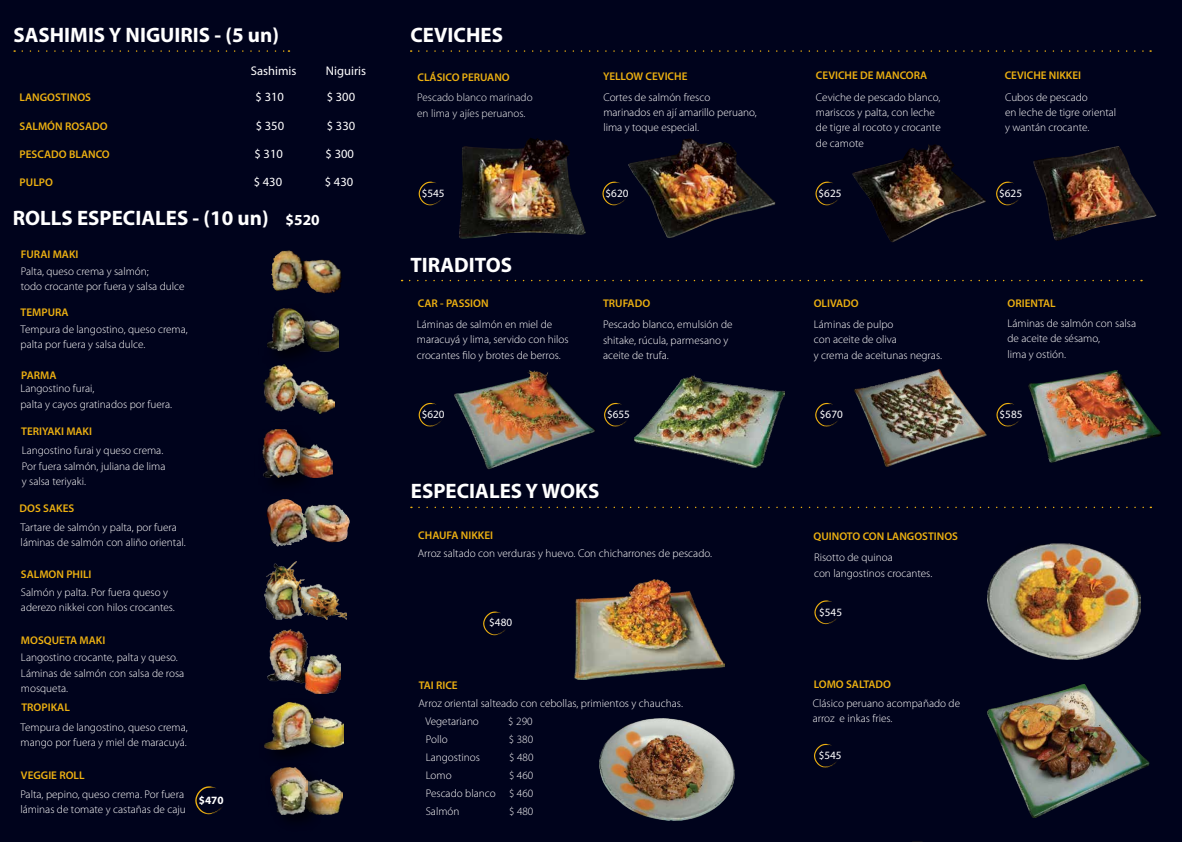
<style>
.page{position:relative;width:1182px;height:842px;background:#00031c}
.page>*{position:absolute;margin:0;border:0;box-sizing:border-box;transform-origin:0 0}
.t1{font:700 21px "Myriad Pro";color:#fff}
.t2{font:12.6px "Myriad Pro";color:#fff}
.t3{font:300 11.2px/15.4px "Myriad Pro";color:#fff}
.t4{font:600 11.2px "Myriad Pro";color:#eeb111}
.t5{font:11.2px "Myriad Pro";color:#fff}
.t6{font:300 11.2px/15.4px "Myriad Pro";color:#f1f1f2}
.t7{font:700 11.2px "Myriad Pro";color:#fff}
.s1{font-size:15.4px}
</style>
<div class="page">
<img style="left:454px;top:370px;width:141px;height:100px">
<svg style="left:419px;top:403px;width:23px;height:24px"></svg>
<svg style="left:604px;top:403px;width:23px;height:24px"></svg>
<img style="left:600px;top:719px;width:135px;height:101px">
<svg style="left:419px;top:507px;width:732px;height:1px"></svg>
<svg style="left:419px;top:50px;width:732px;height:2px"></svg>
<svg style="left:410px;top:280px;width:732px;height:1px"></svg>
<img style="left:459px;top:138px;width:127px;height:101px">
<img style="left:628px;top:139px;width:147px;height:99px">
<svg style="left:419px;top:182px;width:23px;height:23px"></svg>
<svg style="left:602px;top:182px;width:23px;height:23px"></svg>
<img style="left:855px;top:370px;width:132px;height:97px">
<img style="left:1029px;top:370px;width:132px;height:93px">
<svg style="left:996px;top:403px;width:23px;height:24px"></svg>
<svg style="left:815px;top:403px;width:23px;height:24px"></svg>
<img style="left:988px;top:685px;width:162px;height:132px">
<img style="left:988px;top:543px;width:152px;height:116px">
<svg style="left:814px;top:600px;width:23px;height:24px"></svg>
<svg style="left:814px;top:744px;width:22px;height:23px"></svg>
<img style="left:852px;top:144px;width:134px;height:98px">
<img style="left:1033px;top:146px;width:124px;height:95px">
<svg style="left:996px;top:182px;width:23px;height:23px"></svg>
<svg style="left:815px;top:182px;width:23px;height:23px"></svg>
<img style="left:330px;top:784px;width:13px;height:30px">
<img style="left:280px;top:778px;width:50px;height:42px">
<img style="left:270px;top:771px;width:37px;height:43px">
<svg style="left:195px;top:786px;width:28px;height:28px"></svg>
<img style="left:265px;top:562px;width:82px;height:58px">
<img style="left:267px;top:500px;width:83px;height:47px">
<img style="left:334px;top:719px;width:9px;height:29px">
<img style="left:264px;top:702px;width:70px;height:69px">
<img style="left:265px;top:703px;width:47px;height:47px">
<svg style="left:22px;top:50px;width:267px;height:2px"></svg>
<img style="left:271px;top:250px;width:71px;height:44px">
<img style="left:264px;top:373px;width:71px;height:40px">
<img style="left:269px;top:320px;width:70px;height:53px">
<img style="left:267px;top:308px;width:39px;height:42px">
<img style="left:321px;top:448px;width:12px;height:29px">
<img style="left:273px;top:444px;width:48px;height:56px">
<img style="left:262px;top:429px;width:37px;height:49px">
<svg style="left:483px;top:611px;width:23px;height:24px"></svg>
<img style="left:575px;top:580px;width:150px;height:99px">
<img style="left:634px;top:374px;width:150px;height:93px">
<img style="left:268px;top:630px;width:72px;height:63px">
<h1 class="t1" style="left:14px;top:21px;width:267px">SASHIMIS Y NIGUIRIS - (5 un)</h1>
<p class="t2" style="left:251px;top:63px;width:47px">Sashimis</p>
<p class="t2" style="left:326px;top:63px;width:42px">Niguiris</p>
<p class="t4" style="left:20px;top:90px;width:73px">LANGOSTINOS</p>
<p class="t2" style="left:256px;top:89px;width:30px">$ 310</p>
<p class="t2" style="left:327px;top:89px;width:30px">$ 300</p>
<p class="t4" style="left:20px;top:119px;width:90px">SALMÓN ROSADO</p>
<p class="t2" style="left:256px;top:118px;width:30px">$ 350</p>
<p class="t2" style="left:327px;top:118px;width:30px">$ 330</p>
<p class="t4" style="left:20px;top:147px;width:92px">PESCADO BLANCO</p>
<p class="t2" style="left:254px;top:146px;width:30px">$ 310</p>
<p class="t2" style="left:326px;top:146px;width:30px">$ 300</p>
<p class="t4" style="left:20px;top:175px;width:35px">PULPO</p>
<p class="t2" style="left:254px;top:174px;width:30px">$ 430</p>
<p class="t2" style="left:325px;top:174px;width:30px">$ 430</p>
<h1 class="t1" style="left:13px;top:204px;width:308px">ROLLS ESPECIALES - (10 un) <span class="s1">$520</span></h1>
<p class="t4" style="left:21px;top:247px;width:59px">FURAI MAKI</p>
<p class="t3" style="left:21px;top:263px;width:165px">Palta, queso crema y salmón;<br>todo crocante por fuera y salsa dulce</p>
<p class="t4" style="left:21px;top:305px;width:50px">TEMPURA</p>
<p class="t3" style="left:21px;top:322px;width:169px">Tempura de langostino, queso crema, palta por fuera y salsa dulce.</p>
<p class="t4" style="left:21px;top:368px;width:37px">PARMA</p>
<p class="t3" style="left:20px;top:381px;width:153px">Langostino furai,<br>palta y cayos gratinados por fuera.</p>
<p class="t3" style="left:22px;top:443px;width:145px">Langostino furai y queso crema.<br>Por fuera salmón, juliana de lima y salsa teriyaki.</p>
<p class="t4" style="left:21px;top:424px;width:72px">TERIYAKI MAKI</p>
<p class="t4" style="left:20px;top:501px;width:56px">DOS SAKES</p>
<p class="t3" style="left:21px;top:519px;width:167px">Tartare de salmón y palta, por fuera láminas de salmón con aliño oriental.</p>
<p class="t4" style="left:21px;top:567px;width:72px">SALMON PHILI</p>
<p class="t3" style="left:21px;top:584px;width:155px">Salmón y palta. Por fuera queso y aderezo nikkei con hilos crocantes.</p>
<p class="t4" style="left:21px;top:633px;width:86px">MOSQUETA MAKI</p>
<p class="t3" style="left:21px;top:650px;width:165px">Langostino crocante, palta y queso.<br>Láminas de salmón con salsa de rosa mosqueta.</p>
<p class="t4" style="left:21px;top:700px;width:50px">TROPIKAL</p>
<p class="t3" style="left:21px;top:719px;width:169px">Tempura de langostino, queso crema, mango por fuera y miel de maracuyá.</p>
<p class="t4" style="left:21px;top:768px;width:65px">VEGGIE ROLL</p>
<p class="t3" style="left:20px;top:787px;width:167px">Palta, pepino, queso crema. Por fuera láminas de tomate y castañas de caju</p>
<p class="t7" style="left:199px;top:793px;width:26px">$470</p>
<h1 class="t1" style="left:410px;top:22px;width:94px">CEVICHES</h1>
<p class="t4" style="left:417px;top:70px;width:94px">CLÁSICO PERUANO</p>
<p class="t6" style="left:417px;top:90px;width:117px">Pescado blanco marinado en lima y ajíes peruanos.</p>
<p class="t4" style="left:603px;top:69px;width:86px">YELLOW CEVICHE</p>
<p class="t3" style="left:603px;top:89px;width:155px">Cortes de salmón fresco marinados en ají amarillo peruano, lima y toque especial.</p>
<p class="t5" style="left:422px;top:186px;width:24px">$545</p>
<p class="t5" style="left:606px;top:186px;width:24px">$620</p>
<h1 class="t1" style="left:410px;top:251px;width:103px">TIRADITOS</h1>
<p class="t4" style="left:418px;top:297px;width:72px">CAR - PASSION</p>
<p class="t3" style="left:417px;top:317px;width:153px">Láminas de salmón en miel de maracuyá y lima, servido con hilos crocantes filo y brotes de berros.</p>
<p class="t4" style="left:603px;top:297px;width:49px">TRUFADO</p>
<p class="t3" style="left:603px;top:317px;width:131px">Pescado blanco, emulsión de shitake, rúcula, parmesano y aceite de trufa.</p>
<p class="t5" style="left:422px;top:408px;width:24px">$620</p>
<p class="t5" style="left:607px;top:408px;width:24px">$655</p>
<h1 class="t1" style="left:411px;top:478px;width:190px">ESPECIALES Y WOKS</h1>
<p class="t4" style="left:418px;top:528px;width:76px">CHAUFA NIKKEI</p>
<p class="t3" style="left:418px;top:545px;width:296px">Arroz saltado con verduras y huevo. Con chicharrones de pescado.</p>
<p class="t4" style="left:419px;top:678px;width:41px">TAI RICE</p>
<p class="t5" style="left:489px;top:615px;width:24px">$480</p>
<p class="t3" style="left:425px;top:694px;width:259px;line-height:18px;text-indent:-7px">Arroz oriental salteado con cebollas, primientos y chauchas.<br>Vegetariano</p>
<p class="t3" style="left:508px;top:713px;width:26px">$ 290</p>
<p class="t3" style="left:426px;top:731px;width:23px">Pollo</p>
<p class="t3" style="left:509px;top:731px;width:26px">$ 380</p>
<p class="t3" style="left:426px;top:749px;width:56px">Langostinos</p>
<p class="t3" style="left:509px;top:749px;width:26px">$ 480</p>
<p class="t3" style="left:426px;top:767px;width:27px">Lomo</p>
<p class="t3" style="left:426px;top:766px;width:109px;line-height:18px;text-align:justify;text-indent:83px">$ 460<br>Pescado blanco $ 460<br>Salmón</p>
<p class="t3" style="left:509px;top:803px;width:26px">$ 480</p>
<p class="t4" style="left:816px;top:69px;width:113px">CEVICHE DE MANCORA</p>
<p class="t3" style="left:816px;top:89px;width:126px">Ceviche de pescado blanco, mariscos y palta, con leche de tigre al rocoto y crocante de camote</p>
<p class="t4" style="left:1005px;top:69px;width:78px">CEVICHE NIKKEI</p>
<p class="t3" style="left:1005px;top:89px;width:113px">Cubos de pescado<br>en leche de tigre oriental y wantán crocante.</p>
<p class="t5" style="left:818px;top:186px;width:24px">$625</p>
<p class="t5" style="left:999px;top:186px;width:24px">$625</p>
<p class="t4" style="left:814px;top:297px;width:47px">OLIVADO</p>
<p class="t3" style="left:814px;top:317px;width:130px">Láminas de pulpo<br>con aceite de oliva<br>y crema de aceitunas negras.</p>
<p class="t4" style="left:1007px;top:297px;width:50px">ORIENTAL</p>
<p class="t3" style="left:1007px;top:316px;width:130px">Láminas de salmón con salsa de aceite de sésamo,<br>lima y ostión.</p>
<p class="t5" style="left:820px;top:408px;width:24px">$670</p>
<p class="t5" style="left:999px;top:408px;width:24px">$585</p>
<p class="t4" style="left:814px;top:529px;width:146px">QUINOTO CON LANGOSTINOS</p>
<p class="t3" style="left:814px;top:550px;width:120px">Risotto de quinoa<br>con langostinos crocantes.</p>
<p class="t5" style="left:819px;top:605px;width:24px">$545</p>
<p class="t4" style="left:814px;top:677px;width:79px">LOMO SALTADO</p>
<p class="t3" style="left:813px;top:695px;width:149px">Clásico peruano acompañado de arroz e inkas fries.</p>
<p class="t5" style="left:819px;top:748px;width:24px">$545</p>
</div>
